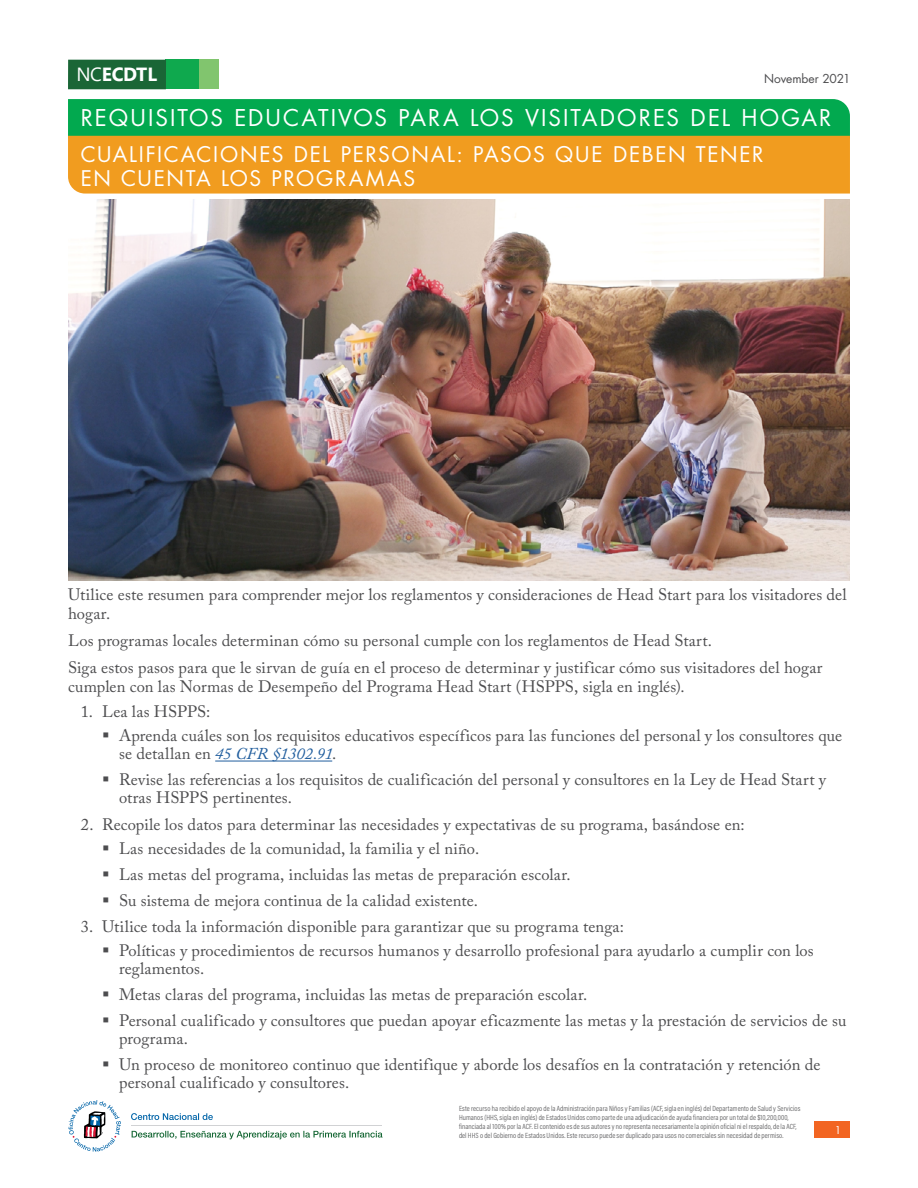
<style>
.page{position:relative;width:918px;height:1188px;background:#fff}
.page>*{position:absolute;margin:0;border:0;box-sizing:border-box;transform-origin:0 0}
.t1{font:22.5px "Futura Std";letter-spacing:.09em;color:#fff}
.t2{font:21px/24px "Futura Std";letter-spacing:.075em;color:#fff}
.t3{font:700 19.05px "Segoe UI";letter-spacing:-.01em;color:#fff}
.t4{font:16.5px/18px "Adobe Caslon Pro";letter-spacing:.005em;color:#4d4d4f}
.t5{font:12px "Futura Std";letter-spacing:-.01em;color:#4d4d4f}
.t6{font:10.5px "Futura Std";color:#fff}
.t7{font:300 7.5px/9px "Acumin Pro Cond";letter-spacing:.01em;color:#4d4d4f}
.s1{font-weight:400}
.s2{font-style:italic;color:#215e9e}
</style>
<div class="page">
<div style="left:814px;top:1122px;width:36px;height:16px;background:#f26522"></div>
<div style="left:199px;top:60px;width:20px;height:29px;background:#81c56e"></div>
<div style="left:166px;top:60px;width:33px;height:29px;background:#0fa94e"></div>
<div style="left:68px;top:60px;width:98px;height:29px;background:#1a6636"></div>
<svg style="left:131px;top:1113px;width:82px;height:7px"></svg>
<hr style="left:131px;top:1125px;width:251px;height:1px;background:#d1d2d4">
<svg style="left:132px;top:1131px;width:251px;height:8px"></svg>
<svg style="left:68px;top:1100px;width:53px;height:52px"></svg>
<div style="left:68px;top:99px;width:782px;height:37px;background:#02a94f"></div>
<div style="left:68px;top:136px;width:782px;height:58px;background:#f19c1f"></div>
<img style="left:68px;top:200px;width:782px;height:380px">
<hr style="left:215px;top:761px;width:117px;height:1px;background:#215e9e">
<p class="t3" style="left:76px;top:56px;width:82px"><span class="s1">NC</span>ECDTL</p>
<h1 class="t1" style="left:81px;top:104px;width:752px">REQUISITOS EDUCATIVOS PARA LOS VISITADORES DEL HOGAR</h1>
<h2 class="t2" style="left:81px;top:142px;width:684px">CUALIFICACIONES DEL PERSONAL: PASOS QUE DEBEN TENER<br>EN CUENTA LOS PROGRAMAS</h2>
<p class="t5" style="left:764px;top:71px;width:88px">November 2021</p>
<p class="t4" style="left:68px;top:584px;width:780px;line-height:19.5px">Utilice este resumen para comprender mejor los reglamentos y consideraciones de Head Start para los visitadores del hogar.</p>
<p class="t4" style="left:68px;top:631px;width:646px">Los programas locales determinan cómo su personal cumple con los reglamentos de Head Start.</p>
<p class="t4" style="left:68px;top:657px;width:756px;line-height:19.5px">Siga estos pasos para que le sirvan de guía en el proceso de determinar y justificar cómo sus visitadores del hogar cumplen con las Normas de Desempeño del Programa Head Start (HSPPS, sigla en inglés).</p>
<p class="t4" style="left:81px;top:703px;width:131px">1. Lea las HSPPS:</p>
<p class="t4" style="left:119px;top:727px;width:725px">Aprenda cuáles son los requisitos educativos específicos para las funciones del personal y los consultores que se detallan en <span class="s2">45 CFR §1302.91</span>.</p>
<p class="t4" style="left:119px;top:771px;width:709px">Revise las referencias a los requisitos de cualificación del personal y consultores en la Ley de Head Start y otras HSPPS pertinentes.</p>
<p class="t4" style="left:81px;top:815px;width:666px">2. Recopile los datos para determinar las necesidades y expectativas de su programa, basándose en:</p>
<p class="t4" style="left:119px;top:839px;width:362px">Las necesidades de la comunidad, la familia y el niño.</p>
<p class="t4" style="left:119px;top:865px;width:453px">Las metas del programa, incluidas las metas de preparación escolar.</p>
<p class="t4" style="left:119px;top:891px;width:360px">Su sistema de mejora continua de la calidad existente.</p>
<p class="t4" style="left:81px;top:917px;width:545px">3. Utilice toda la información disponible para garantizar que su programa tenga:</p>
<p class="t4" style="left:119px;top:941px;width:696px">Políticas y procedimientos de recursos humanos y desarrollo profesional para ayudarlo a cumplir con los reglamentos.</p>
<p class="t4" style="left:119px;top:985px;width:470px">Metas claras del programa, incluidas las metas de preparación escolar.</p>
<p class="t4" style="left:119px;top:1011px;width:729px">Personal cualificado y consultores que puedan apoyar eficazmente las metas y la prestación de servicios de su programa.</p>
<p class="t4" style="left:119px;top:1055px;width:703px">Un proceso de monitoreo continuo que identifique y aborde los desafíos en la contratación y retención de personal cualificado y consultores.</p>
<p class="t7" style="left:459px;top:1104px;width:343px">Este recurso ha recibido el apoyo de la Administración para Niños y Familias (ACF, sigla en inglés) del Departamento de Salud y Servicios Humanos (HHS, sigla en inglés) de Estados Unidos como parte de una adjudicación de ayuda financiera por un total de $10,200,000, financiada al 100% por la ACF. El contenido es de sus autores y no representa necesariamente la opinión oficial ni el respaldo, de la ACF, del HHS o del Gobierno de Estados Unidos. Este recurso puede ser duplicado para usos no comerciales sin necesidad de permiso.</p>
<p class="t6" style="left:835px;top:1124px;width:8px">1</p>
</div>
